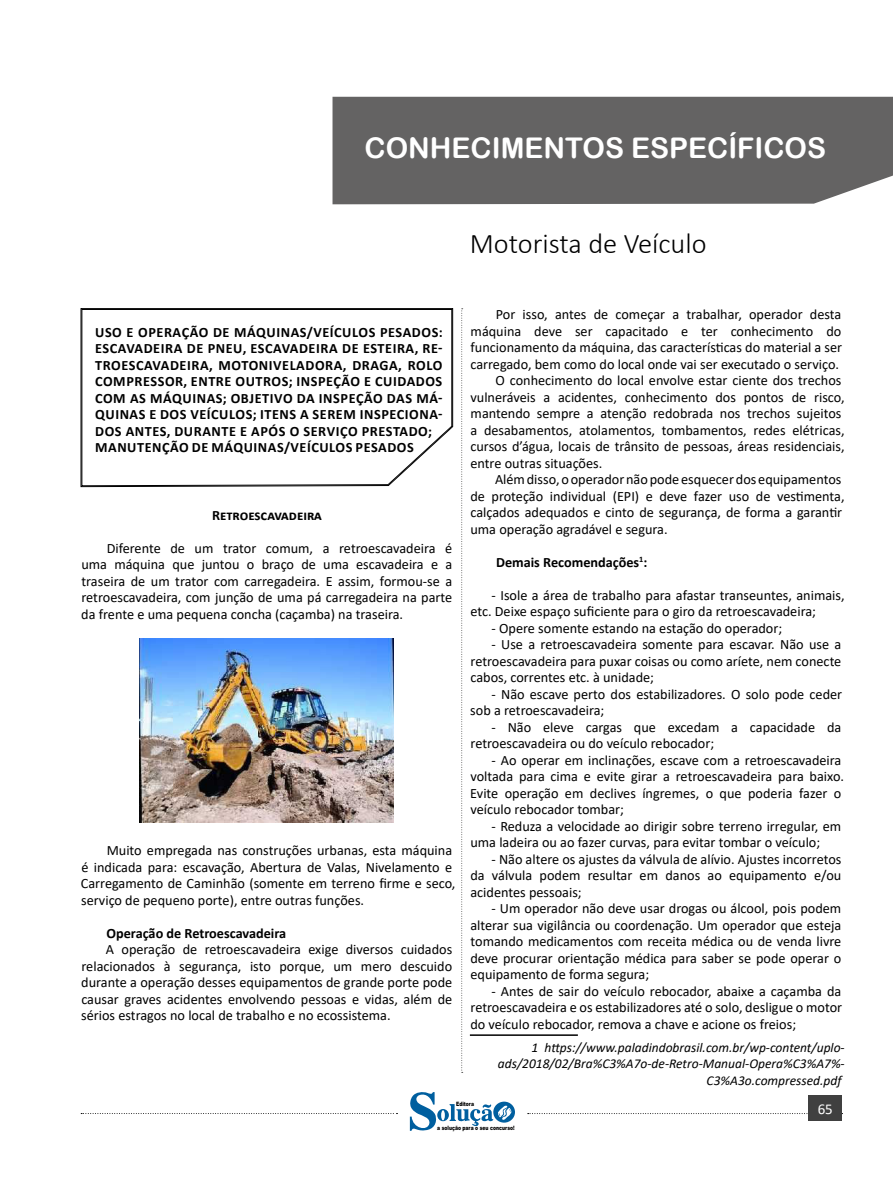
<style>
.page{position:relative;width:893px;height:1191px;background:#fff}
.page>*{position:absolute;margin:0;border:0;box-sizing:border-box;transform-origin:0 0}
.TÍTULO_DE_MATÉRIA{font:28.5px "Arial Rounded MT Bold";color:#fff}
.t1{font:300 28.5px "Calibri";color:#000}
.t2{font:15px "Calibri";color:#fff}
.TEXTO_BASE{font:14.25px/16.5px "Calibri";color:#000}
.CAIXINHAS{font:700 14.25px/16.5px "Calibri";letter-spacing:.04em;color:#000}
.TEXTO_BASE-2{font:700 14.25px "Calibri";color:#000}
.TITULO_DE_LEI{font:700 14.25px "Calibri";color:#000}
.FONT_REF{font:italic 13.5px/16.5px "Calibri";color:#000;text-align:right}
.t3{font:900 6px "Arial";color:#000;scale:.76 1}
</style>
<div class="page">
<svg style="left:461px;top:308px;width:2px;height:765px"></svg>
<svg style="left:81px;top:1113px;width:316px;height:1px"></svg>
<svg style="left:528px;top:1113px;width:315px;height:1px"></svg>
<div style="left:809px;top:1095px;width:33px;height:26px;background:#404040"></div>
<svg style="left:410px;top:1092px;width:105px;height:39px"></svg>
<div style="left:332px;top:97px;width:561px;height:107px;background:#646363"></div>
<svg style="left:81px;top:309px;width:371px;height:177px"></svg>
<img style="left:140px;top:638px;width:254px;height:184px">
<hr style="left:470px;top:1034px;width:108px;height:2px;background:#000">
<p class="TÍTULO_DE_MATÉRIA" style="left:365px;top:131px;width:463px">CONHECIMENTOS ESPECÍFICOS</p>
<h1 class="t1" style="left:470px;top:226px;width:238px">Motorista de Veículo</h1>
<p class="CAIXINHAS" style="left:95px;top:324px;width:349px">USO E OPERAÇÃO DE MÁQUINAS/VEÍCULOS PESADOS:<br>ESCAVADEIRA DE PNEU, ESCAVADEIRA DE ESTEIRA, RE-TROESCAVADEIRA, MOTONIVELADORA, DRAGA, ROLO COMPRESSOR, ENTRE OUTROS; INSPEÇÃO E CUIDADOS COM AS MÁQUINAS; OBJETIVO DA INSPEÇÃO DAS MÁ-QUINAS E DOS VEÍCULOS; ITENS A SEREM INSPECIONA-DOS ANTES, DURANTE E APÓS O SERVIÇO PRESTADO; MANUTENÇÃO DE MÁQUINAS/VEÍCULOS PESADOS</p>
<p class="TITULO_DE_LEI" style="left:212px;top:505px;width:111px">Retroescavadeira</p>
<p class="TEXTO_BASE" style="left:81px;top:539px;width:372px;text-align:justify;text-indent:25px">Diferente de um trator comum, a retroescavadeira é uma máquina que juntou o braço de uma escavadeira e a traseira de um trator com carregadeira. E assim, formou-se a retroescavadeira, com junção de uma pá carregadeira na parte da frente e uma pequena concha (caçamba) na traseira.</p>
<p class="TEXTO_BASE" style="left:81px;top:842px;width:376px;text-indent:26px">Muito empregada nas construções urbanas, esta máquina é indicada para: escavação, Abertura de Valas, Nivelamento e Carregamento de Caminhão (somente em terreno firme e seco, serviço de pequeno porte), entre outras funções.</p>
<p class="TEXTO_BASE-2" style="left:107px;top:923px;width:181px">Operação de Retroescavadeira</p>
<p class="TEXTO_BASE" style="left:81px;top:941px;width:373px;text-align:justify;text-indent:25px">A operação de retroescavadeira exige diversos cuidados relacionados à segurança, isto porque, um mero descuido durante a operação desses equipamentos de grande porte pode causar graves acidentes envolvendo pessoas e vidas, além de sérios estragos no local de trabalho e no ecossistema.</p>
<p class="TEXTO_BASE" style="left:470px;top:306px;width:373px;text-align:justify;text-indent:25px">Por isso, antes de começar a trabalhar, operador desta máquina deve ser capacitado e ter conhecimento do funcionamento da máquina, das características do material a ser carregado, bem como do local onde vai ser executado o serviço.</p>
<p class="TEXTO_BASE" style="left:470px;top:372px;width:376px;text-indent:25px">O conhecimento do local envolve estar ciente dos trechos vulneráveis a acidentes, conhecimento dos pontos de risco, mantendo sempre a atenção redobrada nos trechos sujeitos a desabamentos, atolamentos, tombamentos, redes elétricas, cursos d’água, locais de trânsito de pessoas, áreas residenciais, entre outras situações.</p>
<p class="TEXTO_BASE" style="left:470px;top:471px;width:376px;text-indent:25px">Além disso, o operador não pode esquecer dos equipamentos de proteção individual (EPI) e deve fazer uso de vestimenta, calçados adequados e cinto de segurança, de forma a garantir uma operação agradável e segura.</p>
<p class="TEXTO_BASE-2" style="left:496px;top:552px;width:153px">Demais Recomendações<sup>1</sup>:</p>
<p class="TEXTO_BASE" style="left:470px;top:586px;width:376px;text-indent:21px">- Isole a área de trabalho para afastar transeuntes, animais, etc. Deixe espaço suficiente para o giro da retroescavadeira;</p>
<p class="TEXTO_BASE" style="left:492px;top:619px;width:292px">- Opere somente estando na estação do operador;</p>
<p class="TEXTO_BASE" style="left:470px;top:636px;width:372px;text-align:justify;text-indent:21px">- Use a retroescavadeira somente para escavar. Não use a retroescavadeira para puxar coisas ou como aríete, nem conecte cabos, correntes etc. à unidade;</p>
<p class="TEXTO_BASE" style="left:470px;top:685px;width:373px;text-indent:21px">- Não escave perto dos estabilizadores. O solo pode ceder sob a retroescavadeira;</p>
<p class="TEXTO_BASE" style="left:471px;top:718px;width:372px;text-indent:21px">- Não eleve cargas que excedam a capacidade da retroescavadeira ou do veículo rebocador;</p>
<p class="TEXTO_BASE" style="left:470px;top:751px;width:375px;text-indent:21px">- Ao operar em inclinações, escave com a retroescavadeira voltada para cima e evite girar a retroescavadeira para baixo.<br>Evite operação em declives íngremes, o que poderia fazer o veículo rebocador tombar;</p>
<p class="TEXTO_BASE" style="left:470px;top:817px;width:372px;text-indent:21px">- Reduza a velocidade ao dirigir sobre terreno irregular, em uma ladeira ou ao fazer curvas, para evitar tombar o veículo;</p>
<p class="TEXTO_BASE" style="left:470px;top:850px;width:373px;text-align:justify;text-indent:21px">- Não altere os ajustes da válvula de alívio. Ajustes incorretos da válvula podem resultar em danos ao equipamento e/ou acidentes pessoais;</p>
<p class="TEXTO_BASE" style="left:470px;top:900px;width:372px;text-align:justify;text-indent:21px">- Um operador não deve usar drogas ou álcool, pois podem alterar sua vigilância ou coordenação. Um operador que esteja tomando medicamentos com receita médica ou de venda livre deve procurar orientação médica para saber se pode operar o equipamento de forma segura;</p>
<p class="TEXTO_BASE" style="left:470px;top:982px;width:373px;text-align:justify;text-indent:21px">- Antes de sair do veículo rebocador, abaixe a caçamba da retroescavadeira e os estabilizadores até o solo, desligue o motor do veículo rebocador, remova a chave e acione os freios;</p>
<p class="FONT_REF" style="left:498px;top:1038px;width:348px">1 https://www.paladindobrasil.com.br/wp-content/uplo&shy;ads/2018/02/Bra%C3%A7o-de-Retro-Manual-Opera%C3%A7%-<br>C3%A3o.compressed.pdf</p>
<p class="t3" style="left:456px;top:1099px;width:25px">Editora</p>
<p class="t3" style="left:437px;top:1123px;width:103px">a solução para o seu concurso!</p>
<p class="t2" style="left:818px;top:1098px;width:16px">65</p>
</div>
